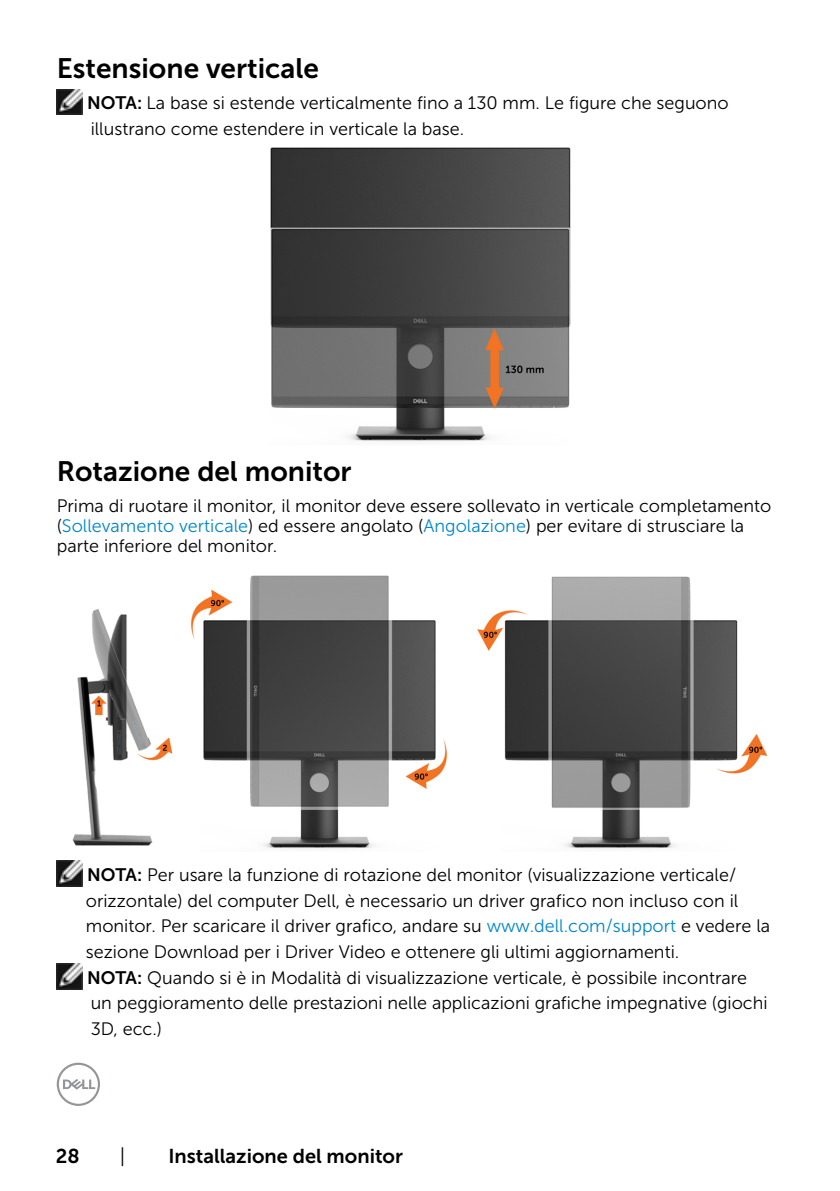
<style>
.page{position:relative;width:840px;height:1191px;background:#fff}
.page>*{position:absolute;margin:0;border:0;box-sizing:border-box;transform-origin:0 0}
.t1{font:28px "Museo Sans For Dell 700";color:#000}
.t2{font:20px "Museo Sans For Dell 700";color:#000}
.t3{font:20px "Museo Sans For Dell 300";color:#000}
.t4{font:18px/25.6px "Museo Sans For Dell 300";color:#000}
.s1{font-family:"Museo Sans For Dell 700"}
.s2{color:#0087cb}
</style>
<div class="page">
<svg style="left:57px;top:1062px;width:43px;height:44px"></svg>
<img style="left:57px;top:89px;width:25px;height:26px">
<img style="left:270px;top:147px;width:301px;height:295px">
<img style="left:72px;top:575px;width:696px;height:274px">
<img style="left:57px;top:861px;width:25px;height:25px">
<img style="left:57px;top:963px;width:25px;height:26px">
<h1 class="t1" style="left:57px;top:52px;width:263px">Estensione verticale</h1>
<p class="t4" style="left:87px;top:90px;width:642px"><span class="s1">NOTA:</span> La base si estende verticalmente fino a 130 mm. Le figure che seguono illustrano come estendere in verticale la base.</p>
<h1 class="t1" style="left:57px;top:455px;width:296px">Rotazione del monitor</h1>
<p class="t4" style="left:57px;top:496px;width:715px;line-height:20px">Prima di ruotare il monitor, il monitor deve essere sollevato in verticale completamento (<span class="s2">Sollevamento verticale</span>) ed essere angolato (<span class="s2">Angolazione</span>) per evitare di strusciare la parte inferiore del monitor.</p>
<p class="t4" style="left:86px;top:862px;width:685px"><span class="s1">NOTA:</span> Per usare la funzione di rotazione del monitor (visualizzazione verticale/ orizzontale) del computer Dell, è necessario un driver grafico non incluso con il monitor. Per scaricare il driver grafico, andare su <span class="s2">www.dell.com/support</span> e vedere la sezione Download per i Driver Video e ottenere gli ultimi aggiornamenti.<br><span class="s1">NOTA:</span> Quando si è in Modalità di visualizzazione verticale, è possibile incontrare un peggioramento delle prestazioni nelle applicazioni grafiche impegnative (giochi 3D, ecc.)</p>
<p class="t2" style="left:56px;top:1144px;width:25px">28</p>
<p class="t3" style="left:120px;top:1145px;width:7px">|</p>
<p class="t2" style="left:168px;top:1144px;width:236px">Installazione del monitor</p>
</div>
